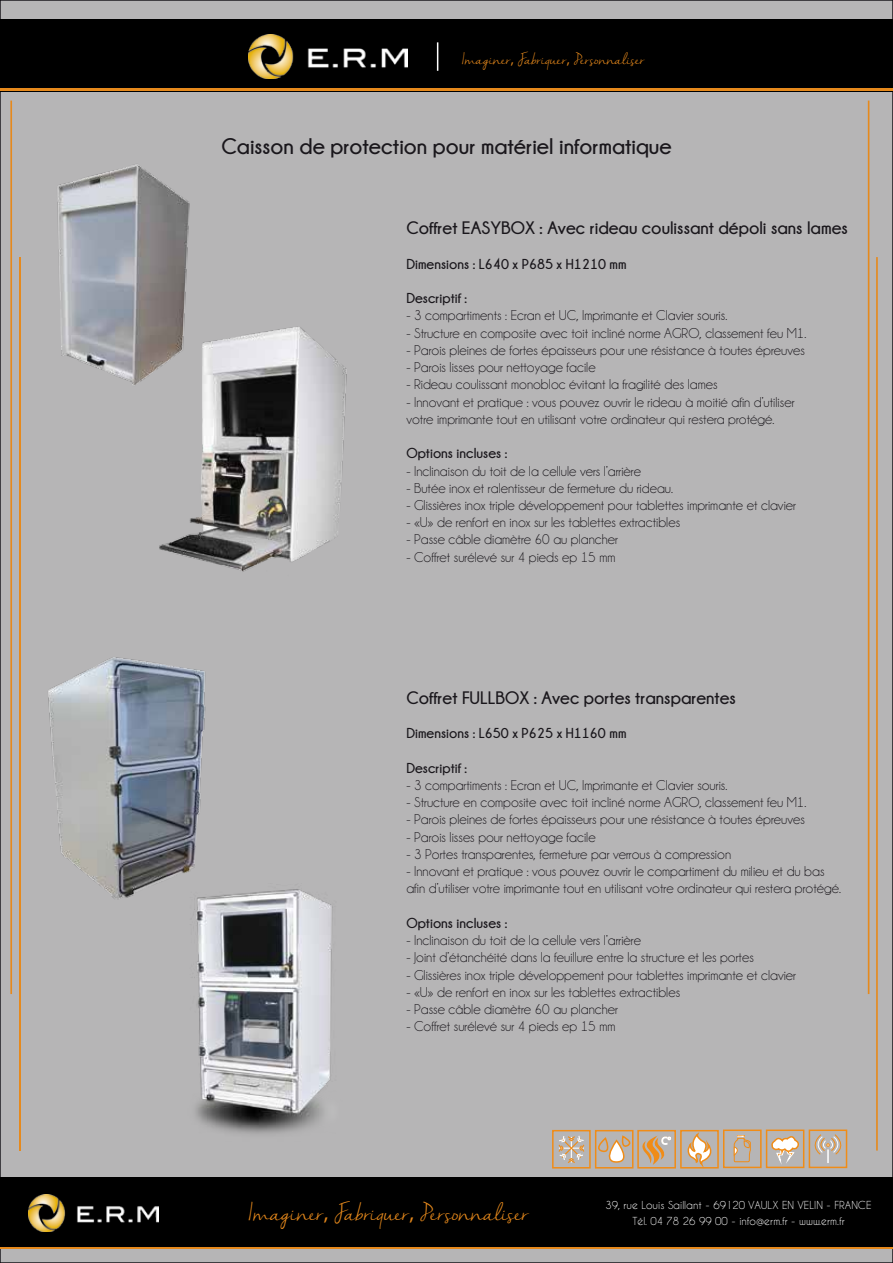
<style>
.page{position:relative;width:893px;height:1263px;background:#b6b5b6}
.page>*{position:absolute;margin:0;border:0;box-sizing:border-box;transform-origin:0 0}
.t1{font:700 22.5px "Champagne&Limousines";color:#1a171c}
.t2{font:21.3px "Nella Sue Demo";color:#e6891c}
.t3{font:700 18px "Champagne&Limousines";color:#1a171c}
.t4{font:14.4px/17.2px "Champagne&Limousines";color:#1a171c}
.t5{font:700 14.4px "Champagne&Limousines";color:#1a171c}
.t6{font:13.95px "Nella Sue Demo";color:#e6891c}
.t7{font:10.35px/16.6px "Caviar Dreams";color:#fff;text-align:center}
.s1{font-family:"Myriad Pro"}
</style>
<div class="page">
<div style="left:0;top:1177px;width:893px;height:72px;background:#000"></div>
<hr style="left:0;top:1247px;width:893px;height:2px;background:#e6891c">
<img style="left:29px;top:1194px;width:130px;height:37px">
<div style="left:0;top:19px;width:893px;height:73px;background:#000"></div>
<img style="left:248px;top:34px;width:160px;height:45px">
<svg style="left:437px;top:42px;width:1px;height:29px"></svg>
<hr style="left:0;top:88px;width:893px;height:3px;background:#e6891c">
<hr style="left:10px;top:101px;width:2px;height:893px;background:#e6891c">
<hr style="left:19px;top:257px;width:1px;height:893px;background:#e6891c">
<img style="left:57px;top:164px;width:133px;height:221px">
<img style="left:144px;top:324px;width:203px;height:248px">
<img style="left:48px;top:657px;width:158px;height:242px">
<img style="left:181px;top:883px;width:152px;height:251px">
<hr style="left:876px;top:257px;width:2px;height:893px;background:#e6891c">
<hr style="left:868px;top:101px;width:1px;height:893px;background:#e6891c">
<div style="left:595px;top:1130px;width:38px;height:38px;border:2px solid #f08c17"></div>
<svg style="left:558px;top:1136px;width:27px;height:27px"></svg>
<div style="left:552px;top:1130px;width:39px;height:38px;border:2px solid #f08c17"></div>
<svg style="left:594px;top:1135px;width:77px;height:30px"></svg>
<div style="left:637px;top:1130px;width:39px;height:38px;border:2px solid #f08c17"></div>
<svg style="left:686px;top:1134px;width:30px;height:35px"></svg>
<div style="left:680px;top:1130px;width:39px;height:38px;border:2px solid #f08c17"></div>
<svg style="left:733px;top:1135px;width:19px;height:34px"></svg>
<div style="left:723px;top:1129px;width:39px;height:39px;border:2px solid #f08c17"></div>
<svg style="left:771px;top:1136px;width:28px;height:28px"></svg>
<div style="left:766px;top:1129px;width:38px;height:39px;border:2px solid #f08c17"></div>
<svg style="left:808px;top:1134px;width:34px;height:29px"></svg>
<div style="left:809px;top:1129px;width:38px;height:39px;border:2px solid #f08c17"></div>
<p class="t6" style="left:462px;top:51px;width:184px">Imaginer<span class="s1">,</span> Fabriquer<span class="s1">,</span> Personnaliser</p>
<h1 class="t1" style="left:221px;top:134px;width:452px">Caisson de protection pour matériel informatique</h1>
<p class="t3" style="left:406px;top:218px;width:443px">Coffret EASYBOX : Avec rideau coulissant dépoli sans lames</p>
<p class="t5" style="left:406px;top:256px;width:222px">Dimensions : L640 x P685 x H1210 mm</p>
<p class="t5" style="left:406px;top:290px;width:62px">Descriptif :</p>
<p class="t4" style="left:406px;top:307px;width:322px">- 3 compartiments : Ecran et UC, Imprimante et Clavier souris.</p>
<p class="t4" style="left:406px;top:324px;width:401px">- Structure en composite avec toit incliné norme AGRO, classement feu M1.</p>
<p class="t4" style="left:406px;top:342px;width:400px">- Parois pleines de fortes épaisseurs pour une résistance à toutes épreuves</p>
<p class="t4" style="left:406px;top:359px;width:191px">- Parois lisses pour nettoyage facile</p>
<p class="t4" style="left:406px;top:376px;width:313px">- Rideau coulissant monobloc évitant la fragilité des lames</p>
<p class="t4" style="left:406px;top:393px;width:390px">- Innovant et pratique : vous pouvez ouvrir le rideau à moitié afin d’utiliser votre imprimante tout en utilisant votre ordinateur qui restera protégé.</p>
<p class="t5" style="left:406px;top:445px;width:102px">Options incluses :</p>
<p class="t4" style="left:406px;top:462px;width:236px">- Inclinaison du toit de la cellule vers l’arrière</p>
<p class="t4" style="left:406px;top:479px;width:268px">- Butée inox et ralentisseur de fermeture du rideau.</p>
<p class="t4" style="left:406px;top:497px;width:391px">- Glissières inox triple développement pour tablettes imprimante et clavier</p>
<p class="t4" style="left:406px;top:514px;width:275px">- «U» de renfort en inox sur les tablettes extractibles</p>
<p class="t4" style="left:406px;top:531px;width:213px">- Passe câble diamètre 60 au plancher</p>
<p class="t4" style="left:406px;top:548px;width:211px">- Coffret surélevé sur 4 pieds ep 15 mm</p>
<p class="t3" style="left:406px;top:688px;width:331px">Coffret FULLBOX : Avec portes transparentes</p>
<p class="t5" style="left:406px;top:725px;width:222px">Dimensions : L650 x P625 x H1160 mm</p>
<p class="t5" style="left:406px;top:760px;width:62px">Descriptif :</p>
<p class="t4" style="left:406px;top:777px;width:322px">- 3 compartiments : Ecran et UC, Imprimante et Clavier souris.</p>
<p class="t4" style="left:406px;top:794px;width:401px">- Structure en composite avec toit incliné norme AGRO, classement feu M1.</p>
<p class="t4" style="left:406px;top:811px;width:400px">- Parois pleines de fortes épaisseurs pour une résistance à toutes épreuves</p>
<p class="t4" style="left:406px;top:828px;width:191px">- Parois lisses pour nettoyage facile</p>
<p class="t4" style="left:406px;top:846px;width:326px">- 3 Portes transparentes, fermeture par verrous à compression</p>
<p class="t4" style="left:406px;top:863px;width:436px">- Innovant et pratique : vous pouvez ouvrir le compartiment du milieu et du bas afin d’utiliser votre imprimante tout en utilisant votre ordinateur qui restera protégé.</p>
<p class="t5" style="left:406px;top:915px;width:102px">Options incluses :</p>
<p class="t4" style="left:406px;top:932px;width:236px">- Inclinaison du toit de la cellule vers l’arrière</p>
<p class="t4" style="left:406px;top:949px;width:349px">- Joint d’étanchéité dans la feuillure entre la structure et les portes</p>
<p class="t4" style="left:406px;top:966px;width:391px">- Glissières inox triple développement pour tablettes imprimante et clavier</p>
<p class="t4" style="left:406px;top:983px;width:275px">- «U» de renfort en inox sur les tablettes extractibles</p>
<p class="t4" style="left:406px;top:1001px;width:213px">- Passe câble diamètre 60 au plancher</p>
<p class="t4" style="left:406px;top:1018px;width:211px">- Coffret surélevé sur 4 pieds ep 15 mm</p>
<h2 class="t2" style="left:249px;top:1200px;width:282px">Imaginer<span class="s1">,</span> Fabriquer<span class="s1">,</span> Personnaliser</h2>
<p class="t7" style="left:606px;top:1196px;width:267px">39, rue Louis Saillant - 69120 VAULX EN VELIN - FRANCE<br>Tél. 04 78 26 99 00 - info@erm.fr - www.erm.fr</p>
</div>
